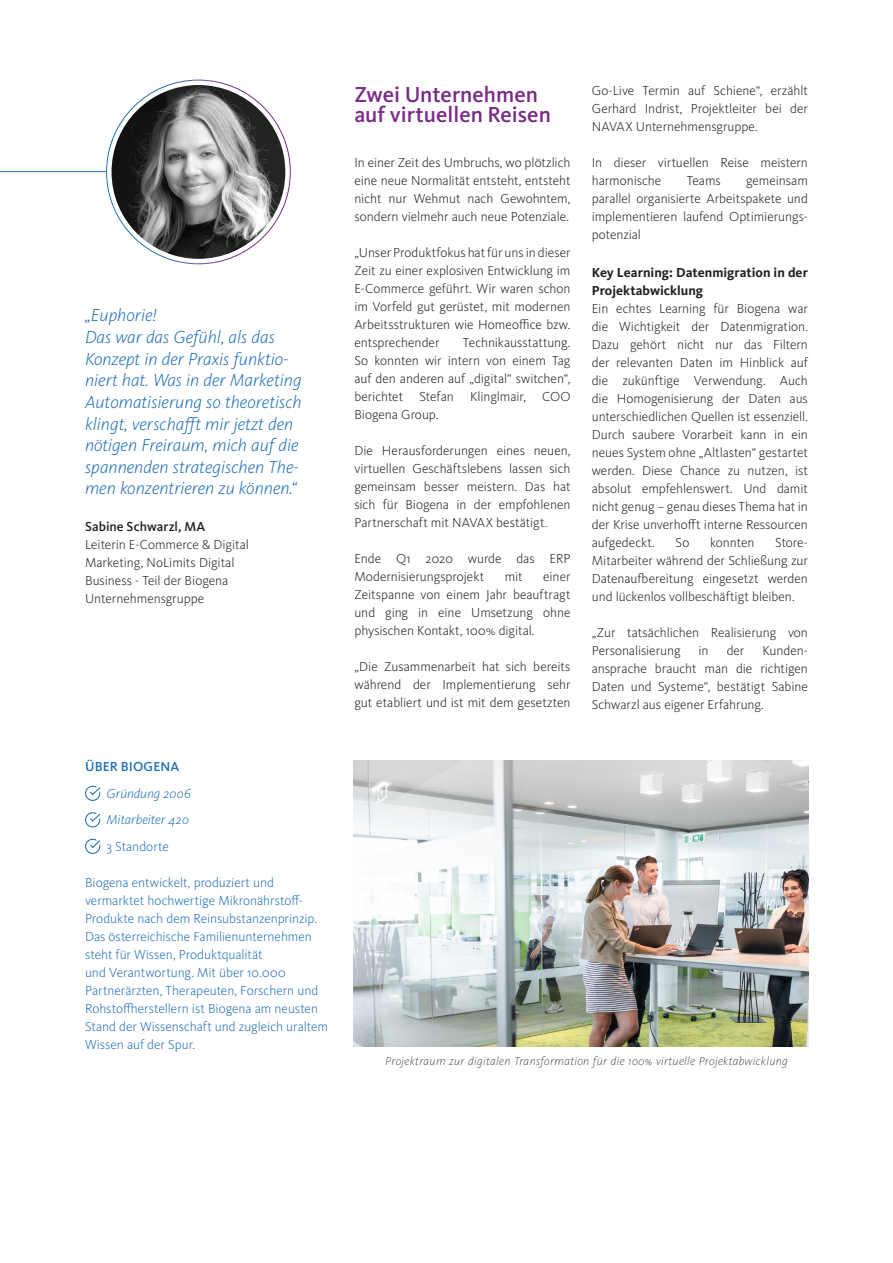
<style>
.page{position:relative;width:893px;height:1263px;background:#fff}
.page>*{position:absolute;margin:0;border:0;box-sizing:border-box;transform-origin:0 0}
.BereichsHeadline{font:500 22.5px/19.5px "Kievit OT";color:#792b86}
.t1{font:italic 300 18px/21.6px "Kievit OT";color:#1f6fb8}
.Body_Text{font:300 13.5px/18px "Kievit OT";letter-spacing:-.005em;color:#231f20;text-align:justify}
.Body_Text-2{font:300 13.5px/18px "Kievit OT";letter-spacing:-.005em;color:#1f6fb8}
.Body_Text-3{font:700 13.5px/18px "Kievit OT";color:#231f20}
.Body_Text-4{font:italic 300 13.5px "Kievit OT";color:#1f6fb8}
.Body_Text-5{font:500 13.5px "Kievit OT";letter-spacing:.01em;color:#1f6fb8}
.t2{font:italic 200 12px "Kievit OT";letter-spacing:.03em;color:#231f20}
.s1{font-weight:500}
</style>
<div class="page">
<img style="left:354px;top:761px;width:454px;height:286px">
<svg style="left:85px;top:785px;width:16px;height:16px"></svg>
<svg style="left:85px;top:812px;width:16px;height:16px"></svg>
<svg style="left:85px;top:838px;width:16px;height:16px"></svg>
<img style="left:112px;top:85px;width:173px;height:174px;border-radius:87px">
<p class="t1" style="left:85px;top:305px;width:73px">„Euphorie!</p>
<p class="t1" style="left:85px;top:326px;width:218px">Das war das Gefühl, als das<br>Konzept in der Praxis funktio&shy;niert hat. Was in der Marketing<br>Automatisierung so theoretisch klingt, verschafft mir jetzt den nötigen Freiraum, mich auf die spannenden strategischen The&shy;men konzentrieren zu können.“</p>
<p class="Body_Text" style="left:85px;top:518px;width:165px;text-align:left"><span class="s1">Sabine Schwarzl, MA<br></span>Leiterin E-Commerce &amp; Digital<br>Marketing, NoLimits Digital<br>Business - Teil der Biogena<br>Unternehmensgruppe</p>
<p class="Body_Text-5" style="left:85px;top:759px;width:96px">ÜBER BIOGENA</p>
<p class="Body_Text-4" style="left:106px;top:786px;width:86px">Gründung 2006</p>
<p class="Body_Text-4" style="left:106px;top:812px;width:84px">Mitarbeiter 420</p>
<p class="Body_Text-2" style="left:106px;top:838px;width:64px">3 Standorte</p>
<p class="Body_Text-2" style="left:85px;top:874px;width:245px">Biogena entwickelt, produziert und vermarktet hochwertige Mikronährstoff-Produkte nach dem Reinsubstanzenprinzip.<br>Das österreichische Familienunternehmen steht für Wissen, Produktqualität<br>und Verantwortung. Mit über 10.000<br>Partnerärzten, Therapeuten, Forschern und Rohstoffherstellern ist Biogena am neusten Stand der Wissenschaft und zugleich uraltem Wissen auf der Spur.</p>
<p class="BereichsHeadline" style="left:354px;top:85px;width:198px">Zwei Unternehmen auf virtuellen Reisen</p>
<p class="Body_Text" style="left:354px;top:153px;width:218px">In einer Zeit des Umbruchs, wo plötzlich eine neue Normalität entsteht, entsteht nicht nur Wehmut nach Gewohntem, sondern vielmehr auch neue Potenziale.</p>
<p class="Body_Text" style="left:354px;top:243px;width:218px">„Unser Produktfokus hat für uns in dieser Zeit zu einer explosiven Entwicklung im E-Commerce geführt. Wir waren schon im Vorfeld gut gerüstet, mit modernen Arbeitsstrukturen wie Homeoffice bzw. entsprechender</p>
<p class="Body_Text" style="left:354px;top:333px;width:218px;text-indent:109px">Technikausstattung.<br>So konnten wir intern von einem Tag auf den anderen auf „digital“ switchen“, berichtet Stefan Klinglmair, COO Biogena Group.</p>
<p class="Body_Text" style="left:354px;top:441px;width:218px">Die Herausforderungen eines neuen, virtuellen Geschäftslebens lassen sich gemeinsam besser meistern. Das hat sich für Biogena in der empfohlenen Partnerschaft mit NAVAX bestätigt.</p>
<p class="Body_Text" style="left:354px;top:549px;width:218px">Ende Q1 2020 wurde das ERP<br>Modernisierungsprojekt</p>
<p class="Body_Text" style="left:354px;top:567px;width:218px;text-indent:189px">einer Zeitspanne von einem Jahr beauftragt und ging in eine Umsetzung ohne physischen Kontakt, 100% digital.</p>
<p class="Body_Text" style="left:354px;top:657px;width:218px">„Die Zusammenarbeit hat sich bereits während der Implementierung sehr gut etabliert und ist mit dem gesetzten</p>
<p class="Body_Text" style="left:505px;top:567px;width:20px">mit</p>
<p class="Body_Text" style="left:592px;top:82px;width:218px">Go-Live Termin auf Schiene“, erzählt Gerhard Indrist, Projektleiter bei der NAVAX Unternehmensgruppe.</p>
<p class="Body_Text" style="left:592px;top:154px;width:218px">In dieser virtuellen Reise meistern harmonische</p>
<p class="Body_Text" style="left:687px;top:172px;width:36px">Teams</p>
<p class="Body_Text" style="left:592px;top:172px;width:218px;text-indent:154px">gemeinsam parallel organisierte Arbeitspakete und implementieren laufend Optimierungs&shy;potenzial</p>
<p class="Body_Text-3" style="left:592px;top:263px;width:218px">Key Learning: Datenmigration in der<br>Projektabwicklung</p>
<p class="Body_Text" style="left:592px;top:300px;width:218px">Ein echtes Learning für Biogena war die Wichtigkeit der Datenmigration.<br>Dazu gehört nicht nur das Filtern der relevanten Daten im Hinblick auf die zukünftige Verwendung. Auch die Homogenisierung der Daten aus unterschiedlichen Quellen ist essenziell.<br>Durch saubere Vorarbeit kann in ein neues System ohne „Altlasten“ gestartet werden. Diese Chance zu nutzen, ist absolut empfehlenswert. Und damit nicht genug – genau dieses Thema hat in der Krise unverhofft interne Ressourcen aufgedeckt.</p>
<p class="Body_Text" style="left:676px;top:534px;width:15px">So</p>
<p class="Body_Text" style="left:710px;top:534px;width:46px">konnten</p>
<p class="Body_Text" style="left:592px;top:534px;width:218px;text-indent:183px">Store-Mitarbeiter während der Schließung zur Datenaufbereitung eingesetzt werden und lückenlos vollbeschäftigt bleiben.</p>
<p class="Body_Text" style="left:592px;top:624px;width:218px">„Zur tatsächlichen Realisierung von<br>Personalisierung</p>
<p class="Body_Text" style="left:592px;top:642px;width:218px;text-indent:171px">Kunden&shy;ansprache braucht man die richtigen Daten und Systeme“, bestätigt Sabine Schwarzl aus eigener Erfahrung.</p>
<p class="Body_Text" style="left:699px;top:642px;width:12px">in</p>
<p class="Body_Text" style="left:727px;top:642px;width:19px">der</p>
<p class="t2" style="left:385px;top:1054px;width:404px">Projektraum zur digitalen Transformation für die 100% virtuelle Projektabwicklung</p>
</div>
